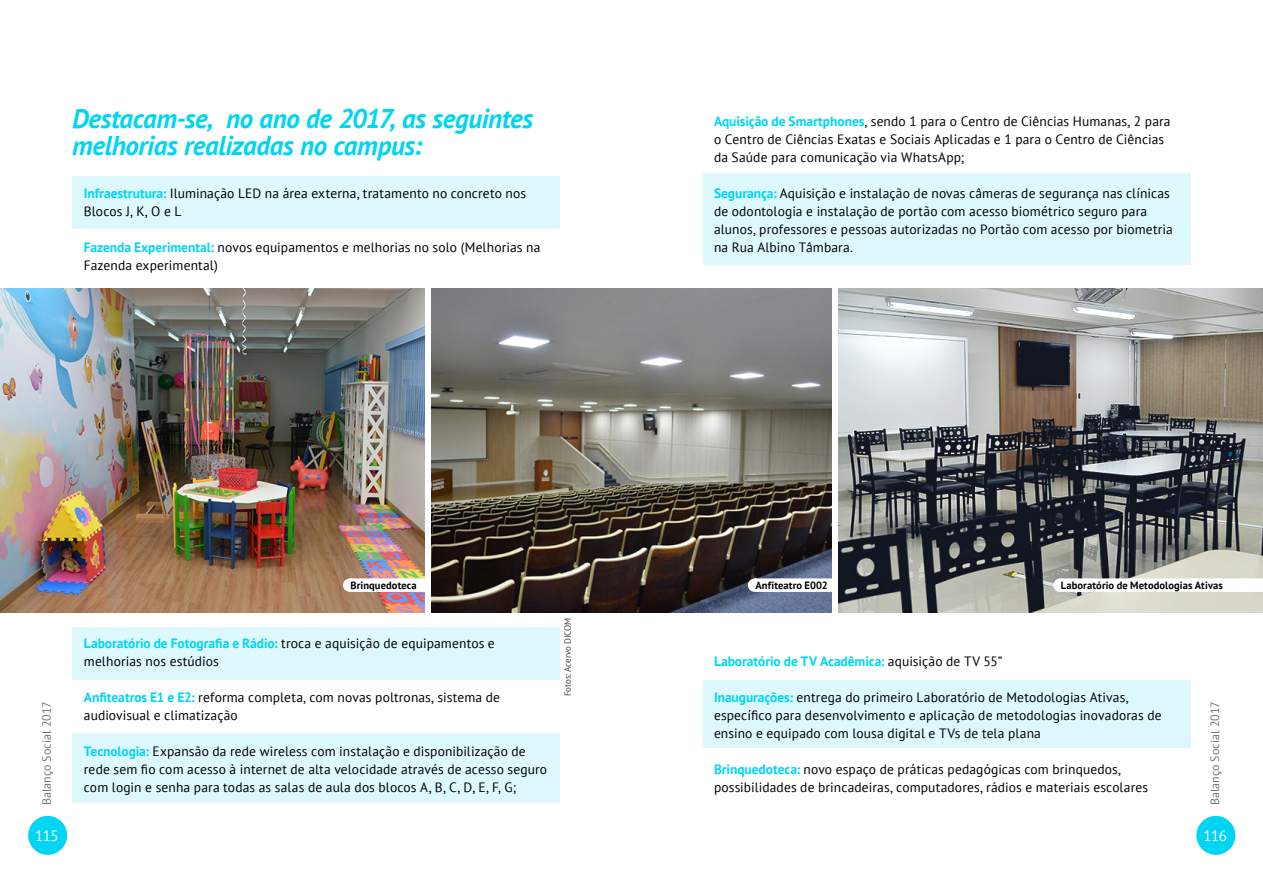
<style>
.page{position:relative;width:1263px;height:893px;background:#fff}
.page>*{position:absolute;margin:0;border:0;box-sizing:border-box;transform-origin:0 0}
.t1{font:italic 700 27px/27px "PT Sans";letter-spacing:-.015em;color:#00d5f3}
.t2{font:15px "PT Sans";letter-spacing:-.035em;color:#fff}
.t3{font:13.5px/18px "PT Sans";letter-spacing:.01em;color:#000}
.t4{font:700 13.5px "PT Sans";letter-spacing:-.005em;color:#00d5f3}
.t5{font:12px "PT Sans";color:#737373}
.t6{font:700 10.5px "PT Sans";letter-spacing:.01em;color:#000}
.t7{font:9px "PT Sans";letter-spacing:-.01em;color:#424242}
.s1{font-weight:700;color:#00d5f3}
.s2{font-weight:400;color:#000}
</style>
<div class="page">
<img style="left:0;top:288px;width:424px;height:324px">
<div style="left:350px;top:578px;width:79px;height:14px;background:#fff"></div>
<svg style="left:376px;top:578px;width:40px;height:1px"></svg>
<div style="left:72px;top:176px;width:487px;height:53px;background:#def9fd"></div>
<div style="left:703px;top:173px;width:488px;height:92px;background:#def9fd"></div>
<div style="left:703px;top:680px;width:488px;height:68px;background:#def9fd"></div>
<div style="left:72px;top:627px;width:487px;height:52px;background:#def9fd"></div>
<div style="left:72px;top:733px;width:487px;height:69px;background:#def9fd"></div>
<img style="left:432px;top:288px;width:399px;height:324px">
<div style="left:754px;top:578px;width:87px;height:14px;background:#fff"></div>
<svg style="left:783px;top:578px;width:43px;height:1px"></svg>
<img style="left:838px;top:288px;width:425px;height:324px">
<div style="left:1060px;top:578px;width:203px;height:14px;background:#fff"></div>
<svg style="left:1086px;top:578px;width:177px;height:1px"></svg>
<div style="left:27px;top:815px;width:41px;height:41px;background:#00d5f3;border-radius:50%"></div>
<div style="left:27px;top:814px;width:42px;height:42px;border:2px solid #fff;border-radius:50%"></div>
<div style="left:1195px;top:815px;width:41px;height:41px;background:#00d5f3;border-radius:50%"></div>
<div style="left:1195px;top:814px;width:42px;height:42px;border:2px solid #fff;border-radius:50%"></div>
<h1 class="t1" style="left:72px;top:105px;width:463px">Destacam-se, no ano de 2017, as seguintes melhorias realizadas no campus:</h1>
<p class="t3" style="left:84px;top:184px;width:444px"><span class="s1">Infraestrutura:</span> Iluminação LED na área externa, tratamento no concreto nos<br>Blocos J, K, O e L</p>
<p class="t3" style="left:84px;top:238px;width:458px"><span class="s1">Fazenda Experimental:</span> novos equipamentos e melhorias no solo (Melhorias na<br>Fazenda experimental)</p>
<p class="t6" style="left:350px;top:579px;width:68px">Brinquedoteca</p>
<p class="t3" style="left:714px;top:112px;width:458px"><span class="s1">Aquisição de Smartphones</span>, sendo 1 para o Centro de Ciências Humanas, 2 para o Centro de Ciências Exatas e Sociais Aplicadas e 1 para o Centro de Ciências da Saúde para comunicação via WhatsApp;</p>
<p class="t3" style="left:714px;top:184px;width:460px"><span class="s1">Segurança:</span> Aquisição e instalação de novas câmeras de segurança nas clínicas de odontologia e instalação de portão com acesso biométrico seguro para alunos, professores e pessoas autorizadas no Portão com acesso por biometria na Rua Albino Tâmbara.</p>
<p class="t6" style="left:755px;top:579px;width:74px">Anfiteatro E002</p>
<p class="t6" style="left:1061px;top:579px;width:164px">Laboratório de Metodologias Ativas</p>
<p class="t7" style="left:562px;top:696px;width:80px;rotate:-90deg">Fotos: Acervo DICOM</p>
<p class="t3" style="left:84px;top:634px;width:412px"><span class="s1">Laboratório de Fotografia e Rádio:</span> troca e aquisição de equipamentos e melhorias nos estúdios</p>
<p class="t4" style="left:714px;top:652px;width:290px">Laboratório de TV Acadêmica: <span class="s2">aquisição de TV 55”</span></p>
<p class="t3" style="left:714px;top:688px;width:449px"><span class="s1">Inaugurações:</span> entrega do primeiro Laboratório de Metodologias Ativas, específico para desenvolvimento e aplicação de metodologias inovadoras de ensino e equipado com lousa digital e TVs de tela plana</p>
<p class="t3" style="left:84px;top:688px;width:418px"><span class="s1">Anfiteatros E1 e E2:</span> reforma completa, com novas poltronas, sistema de audiovisual e climatização</p>
<p class="t5" style="left:39px;top:805px;width:106px;rotate:-90deg">Balanço Social 2017</p>
<p class="t5" style="left:1207px;top:805px;width:106px;rotate:-90deg">Balanço Social 2017</p>
<p class="t3" style="left:84px;top:742px;width:465px"><span class="s1">Tecnologia:</span> Expansão da rede wireless com instalação e disponibilização de rede sem fio com acesso à internet de alta velocidade através de acesso seguro com login e senha para todas as salas de aula dos blocos A, B, C, D, E, F, G;</p>
<p class="t3" style="left:714px;top:760px;width:436px"><span class="s1">Brinquedoteca:</span> novo espaço de práticas pedagógicas com brinquedos, possibilidades de brincadeiras, computadores, rádios e materiais escolares</p>
<p class="t2" style="left:35px;top:826px;width:25px">115</p>
<p class="t2" style="left:1203px;top:826px;width:25px">116</p>
</div>
